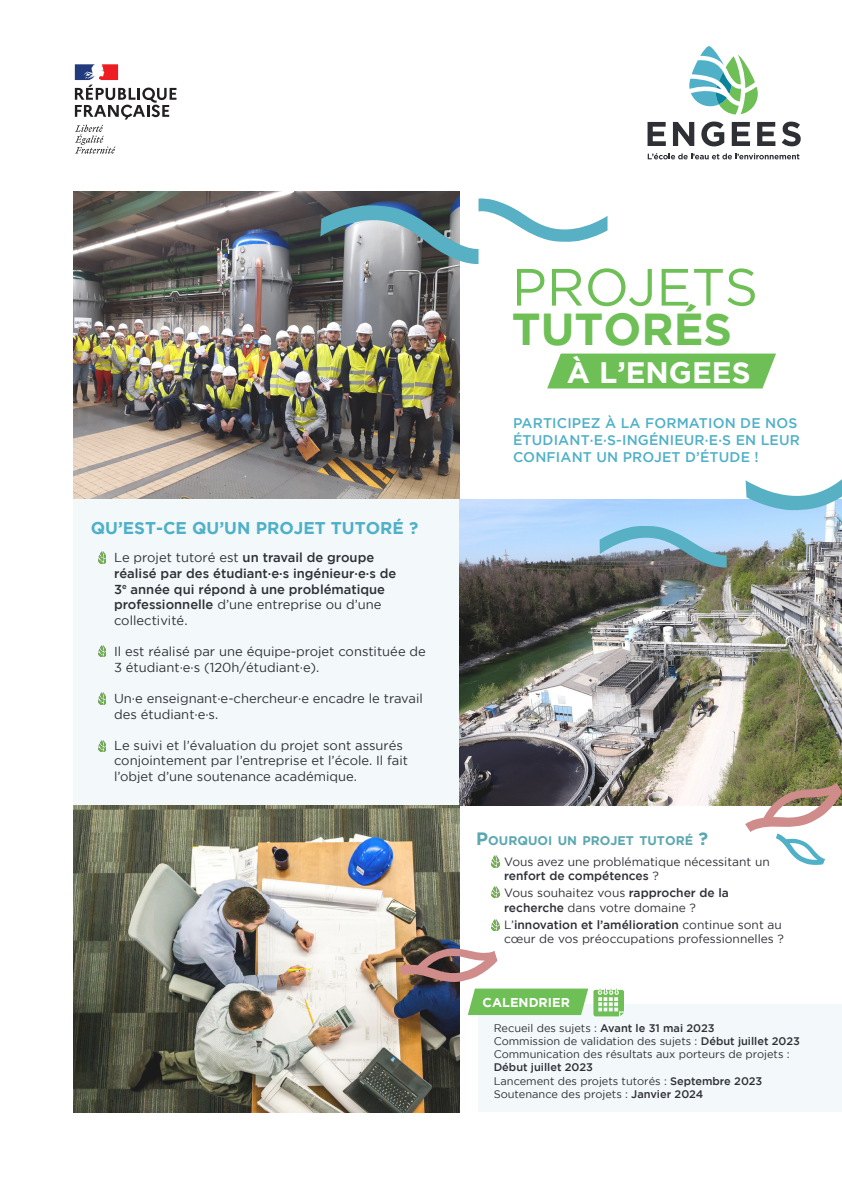
<style>
.page{position:relative;width:842px;height:1191px;background:#fff}
.page>*{position:absolute;margin:0;border:0;box-sizing:border-box;transform-origin:0 0}
.t1{font:52.3px "Gotham";color:#6ebf56}
.t2{font:700 44.7px "Gotham";color:#6ebf56}
.t3{font:700 29.5px "Gotham";color:#fff}
.t4{font:700 17px "Gotham";color:#4fb0c8}
.t5{font:500 14px/16.8px "Gotham";letter-spacing:.01em;color:#4fb0c8}
.t6{font:13px/15.6px "Gotham";color:#2e3035}
.t7{font:500 13px/15.6px "Gotham";color:#2e3035}
.t8{font:700 12.8px "Gotham";color:#fff}
.t9{font:700 12.5px "Gotham";color:#5ca8b0}
.t10{font:12px/14.4px "Gotham";color:#2e3035}
.t11{font:11px "Gotham";color:#2e3035}
.t12{font:500 11px "Gotham";color:#2e3035}
.s1{font-weight:400}
.s2{font-size:17.9px}
.s3{font-weight:500}
</style>
<div class="page">
<div style="left:478px;top:1003px;width:364px;height:108px;background:#f3f9fb"></div>
<div style="left:74px;top:493px;width:385px;height:315px;background:#f3f9fb"></div>
<svg style="left:647px;top:122px;width:19px;height:24px"></svg>
<svg style="left:673px;top:122px;width:21px;height:24px"></svg>
<svg style="left:701px;top:121px;width:23px;height:25px"></svg>
<svg style="left:732px;top:122px;width:18px;height:24px"></svg>
<svg style="left:757px;top:122px;width:18px;height:24px"></svg>
<svg style="left:782px;top:122px;width:19px;height:24px"></svg>
<svg style="left:648px;top:153px;width:151px;height:6px"></svg>
<svg style="left:689px;top:46px;width:69px;height:68px"></svg>
<svg style="left:75px;top:64px;width:101px;height:90px"></svg>
<img style="left:74px;top:805px;width:385px;height:307px">
<img style="left:459px;top:499px;width:383px;height:306px">
<svg style="left:547px;top:353px;width:229px;height:35px;background:#78c362"></svg>
<svg style="left:491px;top:855px;width:8px;height:12px"></svg>
<svg style="left:491px;top:886px;width:8px;height:12px"></svg>
<svg style="left:491px;top:919px;width:8px;height:11px"></svg>
<svg style="left:745px;top:479px;width:97px;height:31px"></svg>
<svg style="left:600px;top:525px;width:127px;height:42px;background:#84acbf"></svg>
<svg style="left:399px;top:948px;width:98px;height:34px"></svg>
<svg style="left:745px;top:782px;width:97px;height:83px"></svg>
<svg style="left:98px;top:552px;width:8px;height:11px"></svg>
<svg style="left:98px;top:645px;width:8px;height:11px"></svg>
<svg style="left:98px;top:692px;width:8px;height:12px"></svg>
<svg style="left:98px;top:740px;width:8px;height:11px"></svg>
<img style="left:74px;top:191px;width:385px;height:307px">
<svg style="left:320px;top:198px;width:287px;height:66px"></svg>
<svg style="left:468px;top:988px;width:156px;height:28px;background:#87ca74"></svg>
<p class="t4" style="left:91px;top:518px;width:329px">QU’EST-CE QU’UN PROJET TUTORÉ ?</p>
<p class="t7" style="left:114px;top:550px;width:284px"><span class="s1">Le projet tutoré est</span> un travail de groupe réalisé par des étudiant·e·s ingénieur·e·s de 3<sup>e</sup> année qui répond à une problématique professionnelle <span class="s1">d’une entreprise ou d’une collectivité.</span></p>
<p class="t6" style="left:114px;top:643px;width:313px">Il est réalisé par une équipe-projet constituée de<br>3 étudiant·e·s (120h/étudiant·e).</p>
<p class="t6" style="left:114px;top:690px;width:310px">Un·e enseignant·e-chercheur·e encadre le travail des étudiant·e·s.</p>
<p class="t6" style="left:114px;top:737px;width:295px">Le suivi et l’évaluation du projet sont assurés conjointement par l’entreprise et l’école. Il fait l’objet d’une soutenance académique.</p>
<p class="t1" style="left:512px;top:258px;width:248px">PROJETS</p>
<p class="t2" style="left:512px;top:303px;width:222px">TUTORÉS</p>
<p class="t3" style="left:567px;top:355px;width:185px">À L’ENGEES</p>
<p class="t5" style="left:513px;top:415px;width:288px">PARTICIPEZ À LA FORMATION DE NOS<br>ÉTUDIANT·E·S-INGÉNIEUR·E·S EN LEUR<br>CONFIANT UN PROJET D’ÉTUDE !</p>
<p class="t9" style="left:476px;top:833px;width:233px"><span class="s2">P</span>OURQUOI UN PROJET TUTORÉ <span class="s2">?</span></p>
<p class="t10" style="left:504px;top:854px;width:267px">Vous avez une problématique nécessitant un <span class="s3">renfort de compétences</span> ?</p>
<p class="t10" style="left:504px;top:885px;width:226px">Vous souhaitez vous <span class="s3">rapprocher de la recherche</span> dans votre domaine ?</p>
<p class="t10" style="left:504px;top:917px;width:281px">L’<span class="s3">innovation et l’amélioration</span> continue sont au cœur de vos préoccupations professionnelles ?</p>
<p class="t8" style="left:483px;top:995px;width:89px">CALENDRIER</p>
<p class="t11" style="left:494px;top:1021px;width:222px">Recueil des sujets : <span class="s3">Avant le 31 mai 2023</span></p>
<p class="t11" style="left:494px;top:1035px;width:308px">Commission de validation des sujets : <span class="s3">Début juillet 2023</span></p>
<p class="t11" style="left:494px;top:1048px;width:297px">Communication des résultats aux porteurs de projets :</p>
<p class="t12" style="left:494px;top:1061px;width:101px">Début juillet 2023</p>
<p class="t11" style="left:494px;top:1074px;width:270px">Lancement des projets tutorés : <span class="s3">Septembre 2023</span></p>
<p class="t11" style="left:494px;top:1087px;width:211px">Soutenance des projets : <span class="s3">Janvier 2024</span></p>
</div>
